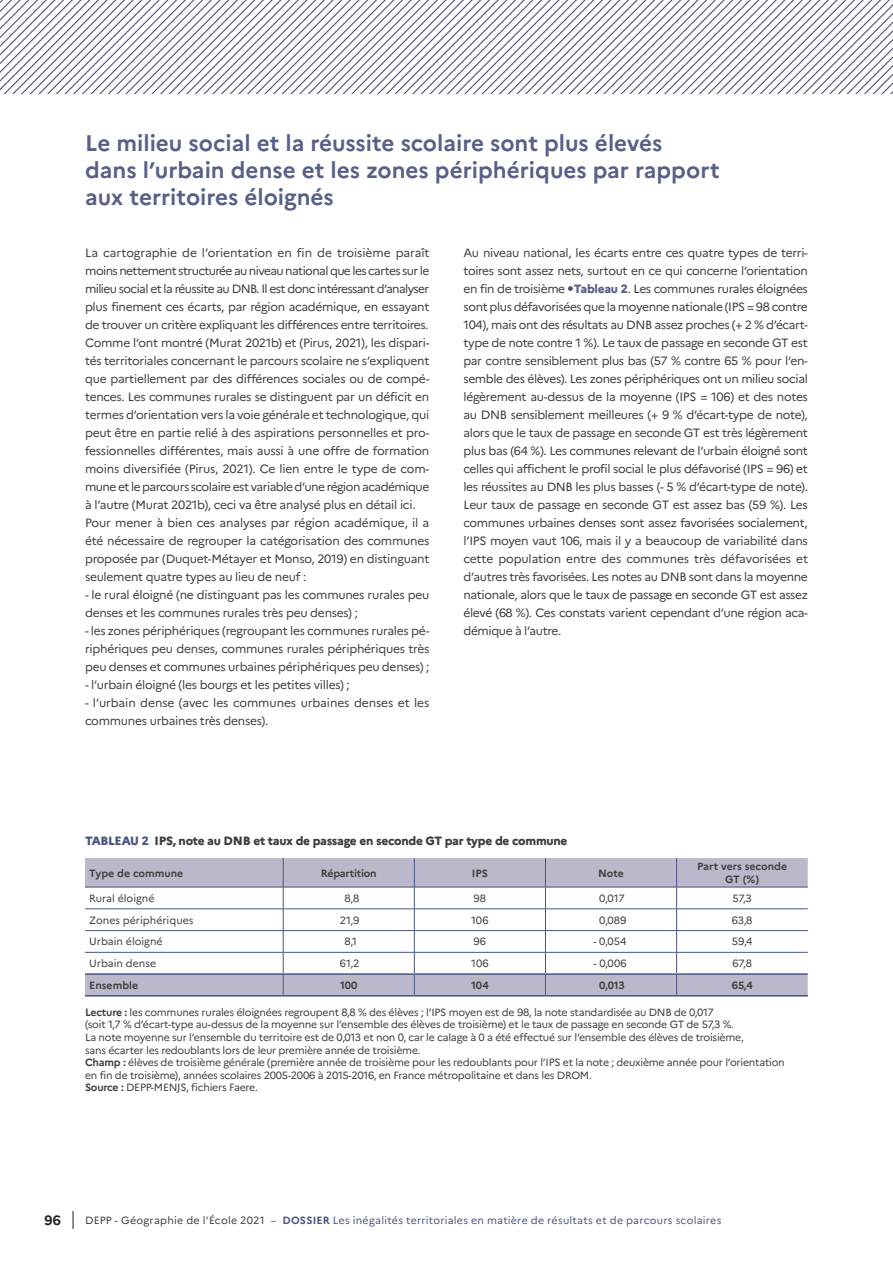
<style>
.page{position:relative;width:893px;height:1263px;background:#fff}
.page>*{position:absolute;margin:0;border:0;box-sizing:border-box;transform-origin:0 0}
.t1{font:700 22.5px/27px "Marianne";color:#586088}
.t2{font:700 13.5px "Marianne";color:#231f20}
.t3{font:12px/18px "Marianne";letter-spacing:-.02em;color:#3e3e3f}
.t4{font:800 12px "Marianne";letter-spacing:-.02em;color:#3e3e3f}
.t5{font:10.5px/12.6px "Marianne";letter-spacing:-.02em;color:#3e3e3f}
.t6{font:10.5px "Marianne";letter-spacing:.025em;color:#49547f}
.t7{font:700 10.5px/12.6px "Marianne";color:#3e3e3f;text-align:center}
.t8{font:10.5px "Marianne";color:#3e3e3f}
.t9{font:700 10.5px "Marianne";letter-spacing:-.025em;color:#3e3e3f}
.s1{font-weight:800;color:#586088}
.s2{color:#49547f}
.s3{font-weight:700}
.s4{color:#3e3e3f}
.s5{color:#586088}
</style>
<div class="page">
<svg style="left:73px;top:1211px;width:1px;height:18px"></svg>
<svg style="left:568px;top:286px;width:5px;height:5px"></svg>
<svg style="left:85px;top:858px;width:723px;height:137px"></svg>
<hr style="left:85px;top:995px;width:198px;height:1px;background:#49547f">
<hr style="left:283px;top:995px;width:131px;height:1px;background:#49547f">
<hr style="left:414px;top:995px;width:131px;height:1px;background:#49547f">
<hr style="left:545px;top:995px;width:132px;height:1px;background:#49547f">
<hr style="left:677px;top:995px;width:131px;height:1px;background:#49547f">
<hr style="left:85px;top:887px;width:198px;height:1px;background:#49547f">
<hr style="left:283px;top:887px;width:131px;height:1px;background:#49547f">
<hr style="left:414px;top:887px;width:131px;height:1px;background:#49547f">
<hr style="left:545px;top:887px;width:132px;height:1px;background:#49547f">
<hr style="left:677px;top:887px;width:131px;height:1px;background:#49547f">
<hr style="left:85px;top:908px;width:198px;height:1px;background:#49547f">
<hr style="left:283px;top:908px;width:131px;height:1px;background:#49547f">
<hr style="left:414px;top:908px;width:131px;height:1px;background:#49547f">
<hr style="left:545px;top:908px;width:132px;height:1px;background:#49547f">
<hr style="left:677px;top:908px;width:131px;height:1px;background:#49547f">
<hr style="left:85px;top:930px;width:198px;height:1px;background:#49547f">
<hr style="left:283px;top:930px;width:131px;height:1px;background:#49547f">
<hr style="left:414px;top:930px;width:131px;height:1px;background:#49547f">
<hr style="left:545px;top:930px;width:132px;height:1px;background:#49547f">
<hr style="left:677px;top:930px;width:131px;height:1px;background:#49547f">
<hr style="left:85px;top:952px;width:198px;height:1px;background:#49547f">
<hr style="left:283px;top:952px;width:131px;height:1px;background:#49547f">
<hr style="left:414px;top:952px;width:131px;height:1px;background:#49547f">
<hr style="left:545px;top:952px;width:132px;height:1px;background:#49547f">
<hr style="left:677px;top:952px;width:131px;height:1px;background:#49547f">
<svg style="left:283px;top:858px;width:1px;height:137px"></svg>
<svg style="left:414px;top:858px;width:1px;height:137px"></svg>
<svg style="left:545px;top:858px;width:1px;height:137px"></svg>
<svg style="left:676px;top:858px;width:1px;height:137px"></svg>
<hr style="left:85px;top:973px;width:198px;height:2px;background:#49547f">
<hr style="left:283px;top:973px;width:131px;height:2px;background:#49547f">
<hr style="left:414px;top:973px;width:131px;height:2px;background:#49547f">
<hr style="left:545px;top:973px;width:132px;height:2px;background:#49547f">
<hr style="left:677px;top:973px;width:131px;height:2px;background:#49547f">
<svg style="left:0;top:0;width:893px;height:94px"></svg>
<h1 class="t1" style="left:85px;top:129px;width:636px">Le milieu social et la réussite scolaire sont plus élevés<br>dans l’urbain dense et les zones périphériques par rapport aux territoires éloignés</h1>
<p class="t3" style="left:85px;top:244px;width:346px">La cartographie de l’orientation en fin de troisième paraît moins nettement structurée au niveau national que les cartes sur le milieu social et la réussite au DNB. Il est donc intéressant d’analyser plus finement ces écarts, par région académique, en essayant de trouver un critère expliquant les différences entre territoires.<br>Comme l’ont montré (Murat 2021b) et (Pirus, 2021), les dispari&shy;tés territoriales concernant le parcours scolaire ne s’expliquent que partiellement par des différences sociales ou de compé&shy;tences. Les communes rurales se distinguent par un déficit en termes d’orientation vers la voie générale et technologique, qui peut être en partie relié à des aspirations personnelles et pro&shy;fessionnelles différentes, mais aussi à une offre de formation moins diversifiée (Pirus, 2021). Ce lien entre le type de com&shy;mune et le parcours scolaire est variable d’une région académique à l’autre (Murat 2021b), ceci va être analysé plus en détail ici.<br>Pour mener à bien ces analyses par région académique, il a été nécessaire de regrouper la catégorisation des communes proposée par (Duquet-Métayer et Monso, 2019) en distinguant seulement quatre types au lieu de neuf :</p>
<p class="t3" style="left:85px;top:586px;width:346px">- le rural éloigné (ne distinguant pas les communes rurales peu denses et les communes rurales très peu denses) ;</p>
<p class="t3" style="left:85px;top:622px;width:346px;text-align:justify">- les zones périphériques (regroupant les communes rurales pé&shy;riphériques peu denses, communes rurales périphériques très peu denses et communes urbaines périphériques peu denses) ;</p>
<p class="t3" style="left:85px;top:676px;width:266px">- l’urbain éloigné (les bourgs et les petites villes) ;</p>
<p class="t3" style="left:85px;top:694px;width:346px">- l’urbain dense (avec les communes urbaines denses et les communes urbaines très denses).</p>
<p class="t3" style="left:463px;top:244px;width:346px;text-align:justify">Au niveau national, les écarts entre ces quatre types de terri&shy;toires sont assez nets, surtout en ce qui concerne l’orientation en fin de troisième <span class="s1">Tableau 2</span>. Les communes rurales éloignées sont plus défavorisées que la moyenne nationale (IPS = 98 contre 104), mais ont des résultats au DNB assez proches (+ 2 % d’écart&shy;type de note contre 1 %). Le taux de passage en seconde GT est par contre sensiblement plus bas (57 % contre 65 % pour l’en&shy;semble des élèves). Les zones périphériques ont un milieu social légèrement au-dessus de la moyenne (IPS = 106) et des notes au DNB sensiblement meilleures (+ 9 % d’écart-type de note), alors que le taux de passage en seconde GT est très légèrement plus bas (64 %). Les communes relevant de l’urbain éloigné sont celles qui affichent le profil social le plus défavorisé (IPS = 96) et les réussites au DNB les plus basses (- 5 % d’écart-type de note).<br>Leur taux de passage en seconde GT est assez bas (59 %). Les communes urbaines denses sont assez favorisées socialement, l’IPS moyen vaut 106, mais il y a beaucoup de variabilité dans cette population entre des communes très défavorisées et d’autres très favorisées. Les notes au DNB sont dans la moyenne nationale, alors que le taux de passage en seconde GT est assez élevé (68 %). Ces constats varient cependant d’une région aca&shy;démique à l’autre.</p>
<p class="t4" style="left:85px;top:834px;width:484px"><span class="s2">TABLEAU 2</span> IPS, note au DNB et taux de passage en seconde GT par type de commune</p>
<p class="t7" style="left:89px;top:866px;width:96px">Type de commune</p>
<p class="t9" style="left:321px;top:866px;width:57px">Répartition</p>
<p class="t7" style="left:472px;top:866px;width:18px">IPS</p>
<p class="t7" style="left:598px;top:866px;width:27px">Note</p>
<p class="t7" style="left:697px;top:860px;width:92px">Part vers seconde<br>GT (%)</p>
<p class="t8" style="left:89px;top:892px;width:67px">Rural éloigné</p>
<p class="t5" style="left:344px;top:892px;width:16px">8,8</p>
<p class="t5" style="left:474px;top:892px;width:14px">98</p>
<p class="t5" style="left:599px;top:892px;width:27px">0,017</p>
<p class="t5" style="left:732px;top:892px;width:21px">57,3</p>
<p class="t8" style="left:89px;top:913px;width:106px">Zones périphériques</p>
<p class="t5" style="left:340px;top:913px;width:21px">21,9</p>
<p class="t5" style="left:471px;top:913px;width:19px">106</p>
<p class="t5" style="left:599px;top:913px;width:29px">0,089</p>
<p class="t5" style="left:732px;top:913px;width:22px">63,8</p>
<p class="t8" style="left:89px;top:935px;width:75px">Urbain éloigné</p>
<p class="t5" style="left:344px;top:935px;width:14px">8,1</p>
<p class="t5" style="left:474px;top:935px;width:14px">96</p>
<p class="t5" style="left:593px;top:935px;width:34px">- 0,054</p>
<p class="t5" style="left:732px;top:935px;width:22px">59,4</p>
<p class="t8" style="left:89px;top:957px;width:68px">Urbain dense</p>
<p class="t5" style="left:340px;top:957px;width:21px">61,2</p>
<p class="t5" style="left:471px;top:957px;width:19px">106</p>
<p class="t5" style="left:593px;top:957px;width:35px">- 0,006</p>
<p class="t5" style="left:732px;top:957px;width:21px">67,8</p>
<p class="t7" style="left:89px;top:979px;width:50px">Ensemble</p>
<p class="t7" style="left:340px;top:979px;width:19px">100</p>
<p class="t7" style="left:471px;top:979px;width:19px">104</p>
<p class="t7" style="left:599px;top:979px;width:27px">0,013</p>
<p class="t7" style="left:732px;top:979px;width:22px">65,4</p>
<p class="t5" style="left:85px;top:1006px;width:701px"><span class="s3">Lecture :</span> les communes rurales éloignées regroupent 8,8 % des élèves ; l’IPS moyen est de 98, la note standardisée au DNB de 0,017<br>(soit 1,7 % d’écart-type au-dessus de la moyenne sur l’ensemble des élèves de troisième) et le taux de passage en seconde GT de 57,3 %.<br>La note moyenne sur l’ensemble du territoire est de 0,013 et non 0, car le calage à 0 a été effectué sur l’ensemble des élèves de troisième,<br>sans écarter les redoublants lors de leur première année de troisième.<br><span class="s3">Champ :</span> élèves de troisième générale (première année de troisième pour les redoublants pour l’IPS et la note ; deuxième année pour l’orientation en fin de troisième), années scolaires 2005-2006 à 2015-2016, en France métropolitaine et dans les DROM.<br><span class="s3">Source :</span> DEPP-MENJS, fichiers Faere.</p>
<p class="t2" style="left:45px;top:1212px;width:18px">96</p>
<p class="t6" style="left:85px;top:1213px;width:638px"><span class="s4">DEPP - Géographie de l’École 2021</span> <span class="s5">–</span> <span class="s3">DOSSIER</span> Les inégalités territoriales en matière de résultats et de parcours scolaires</p>
</div>
